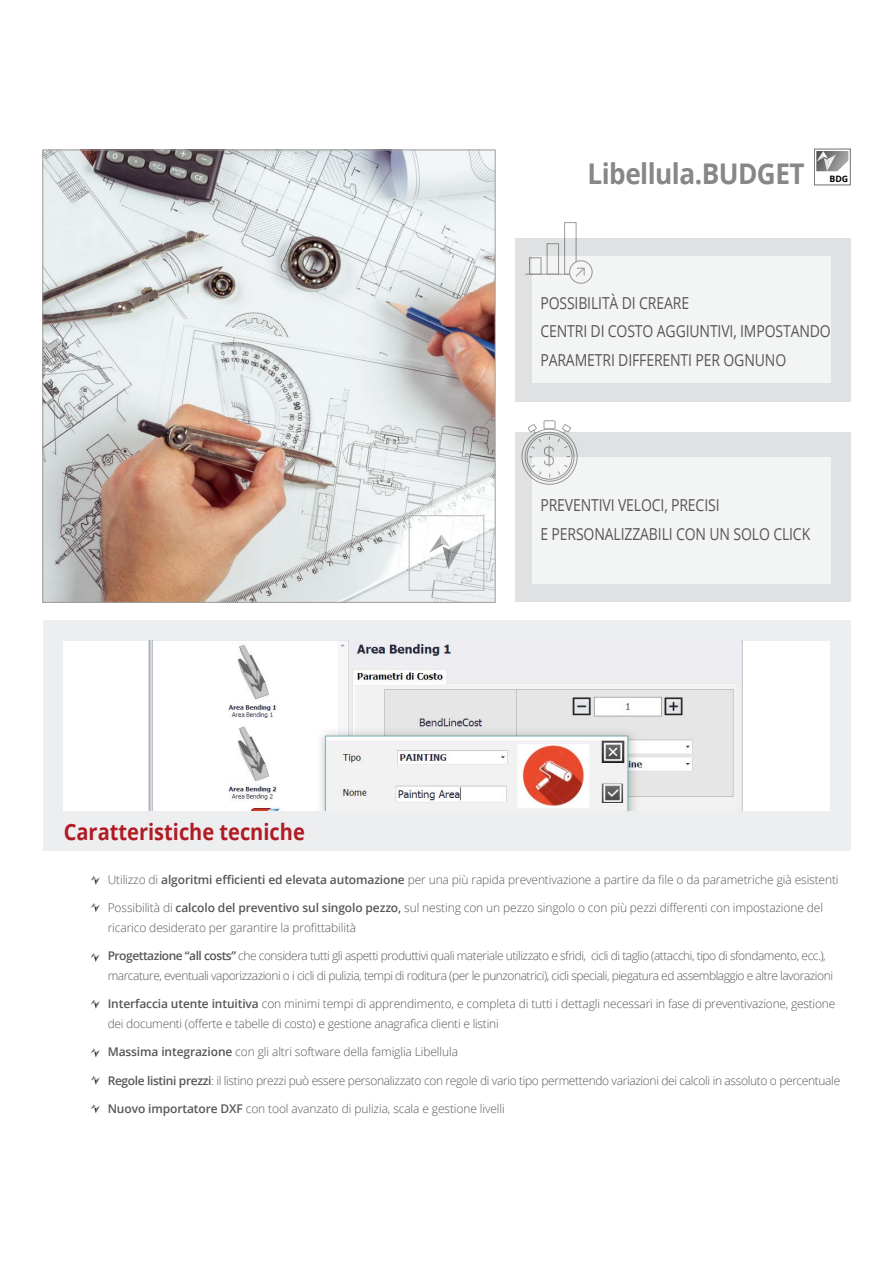
<style>
.page{position:relative;width:893px;height:1263px;background:#fff}
.page>*{position:absolute;margin:0;border:0;box-sizing:border-box;transform-origin:0 0}
.t1{font:700 28.5px "Open Sans";letter-spacing:-.02em;color:#878787;scale:.92 1}
.t2{font:700 22.5px "Open Sans";color:#b01b24;scale:.89 1}
.t3{font:16.5px/28.5px "Open Sans";letter-spacing:-.01em;color:#575756;scale:.85 1}
.t4{font:300 12px/19.5px "Open Sans";letter-spacing:-.02em;color:#575756}
.t5{font:300 12px/19.5px "Open Sans";letter-spacing:-.04em;color:#575756}
.t6{font:700 8.85px "Open Sans";color:#000}
.s1{font-weight:600}
</style>
<div class="page">
<div style="left:43px;top:620px;width:807px;height:230px;background:#edeeef"></div>
<div style="left:63px;top:641px;width:766px;height:170px;background:#fff"></div>
<svg style="left:816px;top:151px;width:32px;height:20px"></svg>
<div style="left:515px;top:238px;width:335px;height:164px;background:#dfe1e2"></div>
<div style="left:515px;top:433px;width:335px;height:169px;background:#dfe1e2"></div>
<img style="left:148px;top:641px;width:594px;height:170px">
<img style="left:45px;top:152px;width:448px;height:449px">
<svg style="left:429px;top:534px;width:35px;height:35px"></svg>
<div style="left:409px;top:515px;width:75px;height:76px;border:1px solid #9d9d9c"></div>
<div style="left:532px;top:256px;width:299px;height:127px;background:#f3f4f4"></div>
<div style="left:532px;top:457px;width:299px;height:126px;background:#f3f4f4"></div>
<svg style="left:515px;top:420px;width:77px;height:65px"></svg>
<svg style="left:91px;top:876px;width:9px;height:9px"></svg>
<svg style="left:91px;top:1048px;width:9px;height:9px"></svg>
<svg style="left:91px;top:1076px;width:9px;height:9px"></svg>
<svg style="left:91px;top:1104px;width:9px;height:9px"></svg>
<svg style="left:91px;top:1000px;width:9px;height:9px"></svg>
<svg style="left:91px;top:903px;width:9px;height:9px"></svg>
<svg style="left:91px;top:953px;width:9px;height:9px"></svg>
<svg style="left:525px;top:222px;width:68px;height:62px"></svg>
<h1 class="t1" style="left:587px;top:153px;width:238px">Libellula.BUDGET</h1>
<p class="t6" style="left:637px;top:172px;width:18px">CGF</p>
<p class="t6" style="left:684px;top:172px;width:20px">PNC</p>
<p class="t6" style="left:732px;top:172px;width:21px">BND</p>
<p class="t6" style="left:782px;top:172px;width:19px">CUT</p>
<p class="t6" style="left:829px;top:172px;width:20px">BDG</p>
<p class="t6" style="left:585px;top:172px;width:22px">WZD</p>
<h3 class="t3" style="left:540px;top:288px;width:343px">POSSIBILITÀ DI CREARE<br>CENTRI DI COSTO AGGIUNTIVI, IMPOSTANDO<br>PARAMETRI DIFFERENTI PER OGNUNO</h3>
<h3 class="t3" style="left:540px;top:491px;width:319px">PREVENTIVI VELOCI, PRECISI<br>E PERSONALIZZABILI CON UN SOLO CLICK</h3>
<h2 class="t2" style="left:64px;top:816px;width:272px">Caratteristiche tecniche</h2>
<p class="t4" style="left:108px;top:869px;width:732px">Utilizzo di <span class="s1">algoritmi efficienti ed elevata automazione</span> per una più rapida preventivazione a partire da file o da parametriche già esistenti</p>
<p class="t4" style="left:108px;top:898px;width:717px">Possibilità di <span class="s1">calcolo del preventivo sul singolo pezzo,</span> sul nesting con un pezzo singolo o con più pezzi differenti con impostazione del ricarico desiderato per garantire la profittabilità</p>
<p class="t5" style="left:108px;top:946px;width:727px"><span class="s1">Progettazione “all costs”</span> che considera tutti gli aspetti produttivi quali materiale utilizzato e sfridi, cicli di taglio (attacchi, tipo di sfondamento, ecc.), marcature, eventuali vaporizzazioni o i cicli di pulizia, tempi di roditura (per le punzonatrici), cicli speciali, piegatura ed assemblaggio e altre lavorazioni</p>
<p class="t4" style="left:108px;top:994px;width:729px"><span class="s1">Interfaccia utente intuitiva</span> con minimi tempi di apprendimento, e completa di tutti i dettagli necessari in fase di preventivazione, gestione dei documenti (offerte e tabelle di costo) e gestione anagrafica clienti e listini</p>
<p class="t4" style="left:108px;top:1042px;width:352px"><span class="s1">Massima integrazione</span> con gli altri software della famiglia Libellula</p>
<p class="t4" style="left:108px;top:1070px;width:734px"><span class="s1">Regole listini prezzi</span>: il listino prezzi può essere personalizzato con regole di vario tipo permettendo variazioni dei calcoli in assoluto o percentuale</p>
<p class="t4" style="left:108px;top:1099px;width:399px"><span class="s1">Nuovo importatore DXF</span> con tool avanzato di pulizia, scala e gestione livelli</p>
</div>
